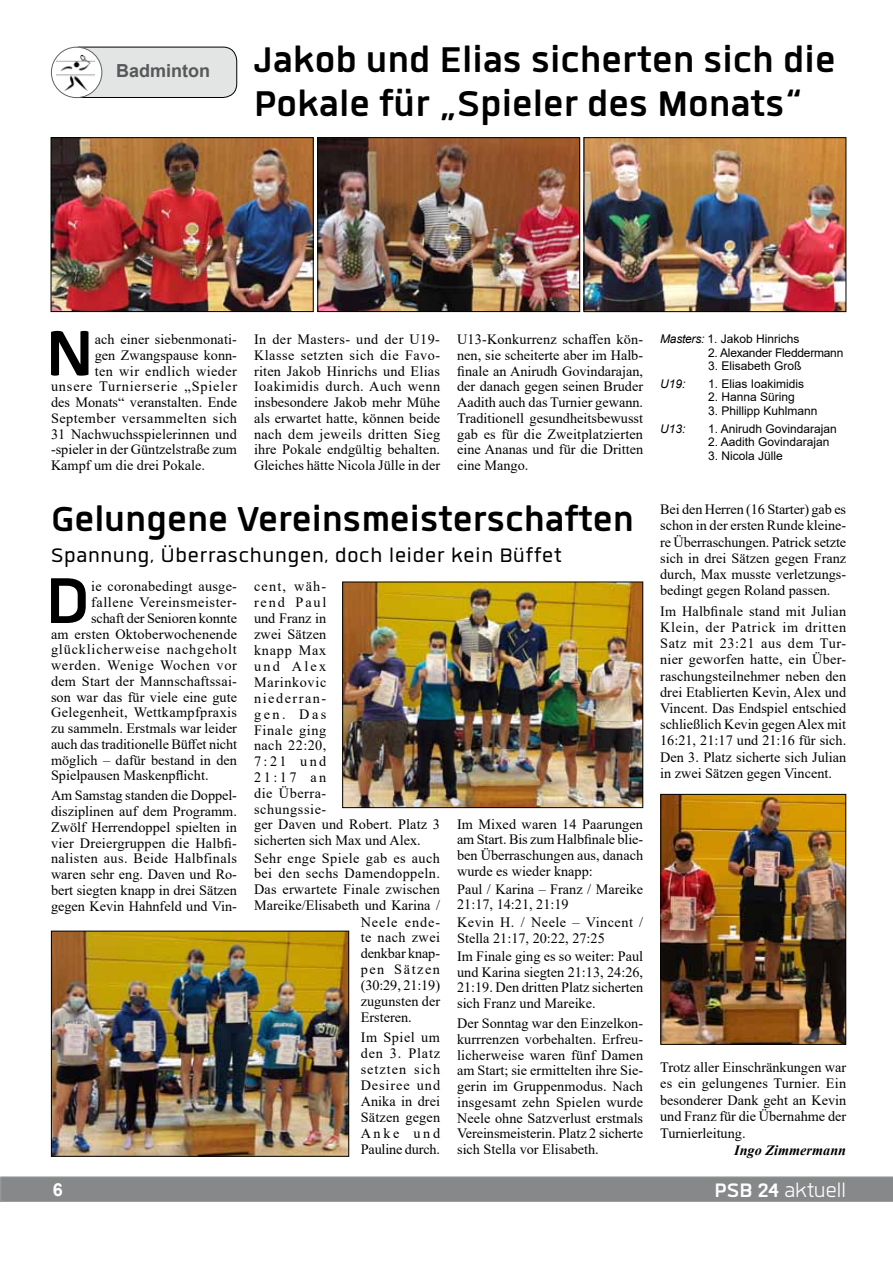
<style>
.page{position:relative;width:893px;height:1263px;background:#fff}
.page>*{position:absolute;margin:0;border:0;box-sizing:border-box;transform-origin:0 0}
.t1{font:700 89.4px "Quan";color:#000}
.t2{font:700 49.5px/44.5px "Quan";color:#000}
.t3{font:700 48px "Quan";color:#000}
.t4{font:27px "Quan";letter-spacing:.03em;color:#000}
.t5{font:27px "Quan";color:#fff}
.t6{font:700 18px "Arial";color:#58585a}
.t7{font:700 18px "Arial";color:#fff}
.t8{font:14.25px/15.8px "Times New Roman";color:#000;text-align:justify}
.t9{font:14.25px/15.9px "Times New Roman";letter-spacing:.04em;color:#000}
.t10{font:14.25px "Times New Roman";letter-spacing:.03em;color:#000}
.t11{font:14.25px "Times New Roman";letter-spacing:.06em;color:#000}
.t12{font:14.25px/15.8px "Times New Roman";letter-spacing:.035em;color:#000}
.t13{font:14.25px "Times New Roman";letter-spacing:.05em;color:#000}
.t14{font:14.25px "Times New Roman";letter-spacing:.02em;color:#000}
.t15{font:italic 700 14.25px "Times New Roman";color:#000}
.t16{font:14.25px "Times New Roman";letter-spacing:.065em;color:#000}
.t17{font:14.25px "Times New Roman";letter-spacing:.11em;color:#000}
.t18{font:12px "Arial";color:#000}
.t19{font:12px "Arial";letter-spacing:-.02em;color:#000}
.t20{font:italic 12px "Arial";color:#000}
.s1{font-style:italic}
.s2{font-weight:700}
</style>
<div class="page">
<svg style="left:0;top:1176px;width:893px;height:26px;background:#8a8b8d"></svg>
<div style="left:66px;top:47px;width:171px;height:50px;background:#e3e4e4;border-radius:14px"></div>
<div style="left:66px;top:47px;width:171px;height:51px;border:1px solid #000;border-radius:14px"></div>
<svg style="left:51px;top:47px;width:51px;height:51px"></svg>
<div style="left:51px;top:47px;width:51px;height:51px;border:1px solid #606163;border-radius:50%"></div>
<img style="left:57px;top:56px;width:37px;height:34px">
<img style="left:53px;top:139px;width:259px;height:171px">
<div style="left:51px;top:137px;width:263px;height:175px;border:1px solid #000"></div>
<img style="left:319px;top:139px;width:259px;height:171px">
<div style="left:317px;top:137px;width:263px;height:175px;border:1px solid #000"></div>
<img style="left:586px;top:139px;width:258px;height:171px">
<div style="left:584px;top:137px;width:262px;height:175px;border:1px solid #000"></div>
<img style="left:53px;top:933px;width:294px;height:222px">
<div style="left:51px;top:931px;width:298px;height:226px;border:1px solid #000"></div>
<img style="left:344px;top:584px;width:297px;height:222px">
<div style="left:342px;top:582px;width:301px;height:226px;border:1px solid #000"></div>
<img style="left:662px;top:796px;width:182px;height:247px">
<div style="left:660px;top:794px;width:186px;height:251px;border:1px solid #000"></div>
<p class="t6" style="left:116px;top:58px;width:95px">Badminton</p>
<h2 class="t2" style="left:254px;top:36px;width:583px">Jakob und Elias sicherten sich die<br>Pokale für „Spieler des Monats“</h2>
<h1 class="t1" style="left:46px;top:310px;width:50px">N</h1>
<p class="t8" style="left:95px;top:331px;width:144px">ach einer siebenmonati-</p>
<p class="t8" style="left:95px;top:347px;width:144px">gen Zwangspause konn-</p>
<p class="t10" style="left:95px;top:361px;width:144px">ten wir endlich wieder</p>
<p class="t11" style="left:51px;top:377px;width:188px">unsere Turnierserie „Spieler</p>
<p class="t8" style="left:51px;top:394px;width:187px">des Monats“ veranstalten. Ende</p>
<p class="t10" style="left:51px;top:408px;width:188px">September versammelten sich</p>
<p class="t8" style="left:51px;top:425px;width:187px">31 Nachwuchsspielerinnen und</p>
<p class="t8" style="left:51px;top:441px;width:187px">-spieler in der Güntzelstraße zum</p>
<p class="t8" style="left:51px;top:457px;width:155px">Kampf um die drei Pokale.</p>
<p class="t8" style="left:254px;top:331px;width:188px">In der Masters- und der U19- Klasse setzten sich die Favo&shy;riten Jakob Hinrichs und Elias Ioakimidis durch. Auch wenn insbesondere Jakob mehr Mühe als erwartet hatte, können beide nach dem jeweils dritten Sieg ihre Pokale endgültig behalten.<br>Gleiches hätte Nicola Jülle in der</p>
<p class="t8" style="left:457px;top:331px;width:188px">U13-Konkurrenz schaffen kön&shy;nen, sie scheiterte aber im Halb&shy;finale an Anirudh Govindarajan, der danach gegen seinen Bruder Aadith auch das Turnier gewann.<br>Traditionell gesundheitsbewusst gab es für die Zweitplatzierten eine Ananas und für die Dritten eine Mango.</p>
<p class="t18" style="left:660px;top:330px;width:141px"><span class="s1">Masters:</span> 1. Jakob Hinrichs</p>
<p class="t19" style="left:708px;top:344px;width:137px">2. Alexander Fleddermann</p>
<p class="t18" style="left:708px;top:357px;width:95px">3. Elisabeth Groß</p>
<p class="t20" style="left:660px;top:376px;width:27px">U19:</p>
<p class="t18" style="left:708px;top:375px;width:98px">1. Elias Ioakimidis</p>
<p class="t18" style="left:708px;top:389px;width:88px">2. Hanna Süring</p>
<p class="t18" style="left:708px;top:402px;width:111px">3. Phillipp Kuhlmann</p>
<p class="t20" style="left:660px;top:420px;width:27px">U13:</p>
<p class="t18" style="left:708px;top:420px;width:130px">1. Anirudh Govindarajan</p>
<p class="t18" style="left:708px;top:433px;width:123px">2. Aadith Govindarajan</p>
<p class="t18" style="left:708px;top:447px;width:76px">3. Nicola Jülle</p>
<h3 class="t3" style="left:51px;top:495px;width:584px">Gelungene Vereinsmeisterschaften</h3>
<h3 class="t4" style="left:51px;top:543px;width:512px">Spannung, Überraschungen, doch leider kein Büffet</h3>
<h1 class="t1" style="left:46px;top:557px;width:46px">D</h1>
<p class="t14" style="left:91px;top:577px;width:147px">ie coronabedingt ausge-</p>
<p class="t9" style="left:254px;top:578px;width:187px">cent, wäh-<br>rend Paul<br>und Franz in<br>zwei Sätzen<br>knapp Max<br>und Alex<br>Marinkovic<br>niederran-<br>gen. Das<br>Finale ging<br>nach 22:20,<br>7:21 und<br>21:17 an<br>die Überra-<br>schungssie-<br>ger Daven und Robert. Platz 3 sicherten sich Max und Alex.</p>
<p class="t10" style="left:254px;top:848px;width:187px">Sehr enge Spiele gab es auch</p>
<p class="t10" style="left:254px;top:863px;width:187px">bei den sechs Damendoppeln.</p>
<p class="t8" style="left:254px;top:881px;width:187px">Das erwartete Finale zwischen</p>
<p class="t8" style="left:254px;top:897px;width:187px">Mareike/Elisabeth und Karina /</p>
<p class="t16" style="left:361px;top:912px;width:81px">Neele ende-</p>
<p class="t10" style="left:361px;top:927px;width:81px">te nach zwei</p>
<p class="t8" style="left:361px;top:945px;width:81px">denkbar knap-</p>
<p class="t17" style="left:361px;top:959px;width:81px">pen Sätzen</p>
<p class="t8" style="left:361px;top:977px;width:81px">(30:29, 21:19)</p>
<p class="t8" style="left:361px;top:993px;width:81px">zugunsten der</p>
<p class="t8" style="left:361px;top:1009px;width:53px">Ersteren.</p>
<p class="t8" style="left:361px;top:1029px;width:81px">Im Spiel um den 3. Platz setzten sich Desiree und Anika in drei Sätzen gegen Anke und Pauline durch.</p>
<p class="t9" style="left:91px;top:594px;width:147px">fallene Vereinsmeister-</p>
<p class="t8" style="left:91px;top:610px;width:147px">schaft der Senioren konnte</p>
<p class="t8" style="left:51px;top:626px;width:187px">am ersten Oktoberwochenende</p>
<p class="t11" style="left:51px;top:640px;width:187px">glücklicherweise nachgeholt</p>
<p class="t13" style="left:51px;top:655px;width:187px">werden. Wenige Wochen vor</p>
<p class="t8" style="left:51px;top:673px;width:188px">dem Start der Mannschaftssai-</p>
<p class="t8" style="left:51px;top:689px;width:188px">son war das für viele eine gute</p>
<p class="t10" style="left:51px;top:703px;width:188px">Gelegenheit, Wettkampfpraxis</p>
<p class="t8" style="left:51px;top:720px;width:188px">zu sammeln. Erstmals war leider</p>
<p class="t8" style="left:51px;top:736px;width:188px">auch das traditionelle Büffet nicht</p>
<p class="t8" style="left:51px;top:752px;width:187px">möglich – dafür bestand in den</p>
<p class="t8" style="left:51px;top:767px;width:159px">Spielpausen Maskenpflicht.</p>
<p class="t8" style="left:51px;top:787px;width:188px">Am Samstag standen die Doppel&shy;disziplinen auf dem Programm.<br>Zwölf Herrendoppel spielten in vier Dreiergruppen die Halbfi&shy;nalisten aus. Beide Halbfinals waren sehr eng. Daven und Ro&shy;bert siegten knapp in drei Sätzen gegen Kevin Hahnfeld und Vin-</p>
<p class="t8" style="left:457px;top:815px;width:188px">Im Mixed waren 14 Paarungen am Start. Bis zum Halbfinale blie&shy;ben Überraschungen aus, danach wurde es wieder knapp:</p>
<p class="t8" style="left:457px;top:880px;width:188px">Paul / Karina – Franz / Mareike<br>21:17, 14:21, 21:19</p>
<p class="t12" style="left:457px;top:914px;width:188px">Kevin H. / Neele – Vincent /<br>Stella 21:17, 20:22, 27:25</p>
<p class="t8" style="left:457px;top:948px;width:188px">Im Finale ging es so weiter: Paul und Karina siegten 21:13, 24:26, 21:19. Den dritten Platz sicherten sich Franz und Mareike.</p>
<p class="t8" style="left:457px;top:1015px;width:188px">Der Sonntag war den Einzelkon&shy;kurrrenzen vorbehalten. Erfreu&shy;licherweise waren fünf Damen am Start; sie ermittelten ihre Sie&shy;gerin im Gruppenmodus. Nach insgesamt zehn Spielen wurde Neele ohne Satzverlust erstmals Vereinsmeisterin. Platz 2 sicherte sich Stella vor Elisabeth.</p>
<p class="t8" style="left:660px;top:501px;width:188px;line-height:16.2px">Bei den Herren (16 Starter) gab es schon in der ersten Runde kleine&shy;re Überraschungen. Patrick setzte sich in drei Sätzen gegen Franz durch, Max musste verletzungs&shy;bedingt gegen Roland passen.</p>
<p class="t8" style="left:660px;top:602px;width:188px;line-height:16.2px">Im Halbfinale stand mit Julian Klein, der Patrick im dritten Satz mit 23:21 aus dem Tur&shy;nier geworfen hatte, ein Über&shy;raschungsteilnehmer neben den drei Etablierten Kevin, Alex und Vincent. Das Endspiel entschied schließlich Kevin gegen Alex mit 16:21, 21:17 und 21:16 für sich.<br>Den 3. Platz sicherte sich Julian in zwei Sätzen gegen Vincent.</p>
<p class="t8" style="left:660px;top:1058px;width:188px;line-height:16.5px">Trotz aller Einschränkungen war es ein gelungenes Turnier. Ein besonderer Dank geht an Kevin und Franz für die Übernahme der Turnierleitung.</p>
<p class="t15" style="left:734px;top:1140px;width:114px">Ingo Zimmermann</p>
<p class="t7" style="left:49px;top:1176px;width:15px">66</p>
<h3 class="t5" style="left:714px;top:1178px;width:133px"><span class="s2">PSB 24</span> aktuell</h3>
</div>
